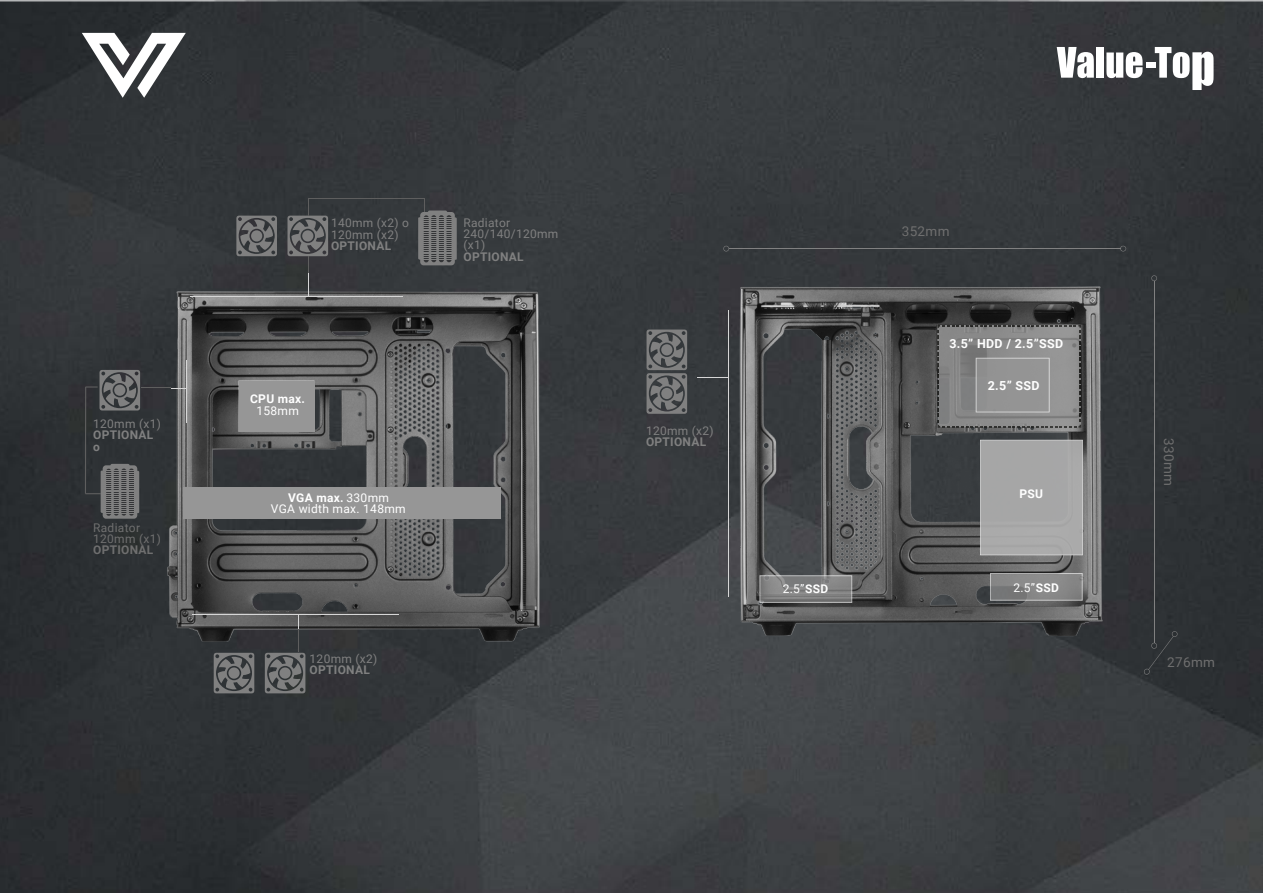
<style>
.page{position:relative;width:1263px;height:893px;background:#fff}
.page>*{position:absolute;margin:0;border:0;box-sizing:border-box;transform-origin:0 0}
.t1{font:13.5px "Roboto";letter-spacing:.025em;color:#6f6f6f}
.t2{font:700 12.45px "Roboto";letter-spacing:.025em;color:#fff}
.t3{font:12px/11.2px "Roboto";letter-spacing:.025em;color:#808080}
.t4{font:12px/11.6px "Roboto";letter-spacing:.025em;color:#fff;text-align:center}
.t5{font:700 12px/11.2px "Roboto";letter-spacing:.025em;color:#808080}
.t6{font:12px/11.2px "Roboto";letter-spacing:.025em;color:#6f6f6f}
.t7{font:700 12px "Roboto";letter-spacing:.025em;color:#fff}
.t8{font:700 12px "Roboto";letter-spacing:.025em;color:#6f6f6f}
.s1{font-weight:700}
</style>
<div class="page">
<img style="left:0;top:1px;width:1263px;height:892px">
<img style="left:121px;top:212px;width:481px;height:482px">
<img style="left:682px;top:207px;width:476px;height:476px">
<svg style="left:236px;top:216px;width:41px;height:40px;background:#666768"></svg>
<div style="left:251px;top:230px;width:11px;height:12px;background:#808080;border-radius:50%"></div>
<hr style="left:191px;top:296px;width:212px;height:1px;background:#d6d6d6">
<hr style="left:192px;top:614px;width:207px;height:1px;background:#d6d6d6">
<svg style="left:646px;top:329px;width:41px;height:85px;background:#666768"></svg>
<div style="left:661px;top:388px;width:11px;height:11px;background:#808080;border-radius:50%"></div>
<hr style="left:186px;top:360px;width:1px;height:62px;background:#d6d6d6">
<hr style="left:728px;top:310px;width:1px;height:287px;background:#d6d6d6">
<hr style="left:697px;top:377px;width:31px;height:1px;background:#d6d6d6">
<svg style="left:287px;top:199px;width:41px;height:97px;background:#4d4e50"></svg>
<hr style="left:308px;top:198px;width:117px;height:1px;background:#5e5e5e">
<svg style="left:214px;top:653px;width:40px;height:40px"></svg>
<div style="left:228px;top:667px;width:12px;height:12px;background:#808080;border-radius:50%"></div>
<svg style="left:265px;top:615px;width:40px;height:78px;background:#555657"></svg>
<svg style="left:418px;top:199px;width:39px;height:66px;background:#606062"></svg>
<hr style="left:423px;top:227px;width:30px;height:1px;background:#808080">
<hr style="left:423px;top:229px;width:30px;height:1px;background:#808080">
<hr style="left:423px;top:231px;width:30px;height:1px;background:#808080">
<hr style="left:423px;top:233px;width:30px;height:1px;background:#808080">
<hr style="left:423px;top:235px;width:30px;height:1px;background:#808080">
<hr style="left:423px;top:237px;width:30px;height:1px;background:#808080">
<hr style="left:423px;top:238px;width:30px;height:1px;background:#808080">
<hr style="left:423px;top:240px;width:30px;height:1px;background:#808080">
<hr style="left:423px;top:242px;width:30px;height:1px;background:#808080">
<hr style="left:423px;top:244px;width:30px;height:1px;background:#808080">
<hr style="left:423px;top:246px;width:30px;height:1px;background:#808080">
<hr style="left:423px;top:248px;width:30px;height:1px;background:#808080">
<hr style="left:423px;top:250px;width:30px;height:1px;background:#808080">
<hr style="left:423px;top:252px;width:30px;height:1px;background:#808080">
<hr style="left:423px;top:254px;width:30px;height:1px;background:#808080">
<hr style="left:423px;top:256px;width:30px;height:1px;background:#808080">
<hr style="left:423px;top:258px;width:30px;height:1px;background:#808080">
<hr style="left:423px;top:260px;width:30px;height:1px;background:#808080">
<hr style="left:428px;top:211px;width:19px;height:3px;background:#808080;border-radius:2px">
<hr style="left:729px;top:248px;width:391px;height:1px;background:#808080">
<svg style="left:1120px;top:246px;width:6px;height:5px"></svg>
<svg style="left:723px;top:246px;width:6px;height:5px"></svg>
<hr style="left:1154px;top:281px;width:1px;height:361px;background:#808080">
<svg style="left:1151px;top:275px;width:6px;height:6px"></svg>
<svg style="left:1143px;top:631px;width:35px;height:44px;background:#303437"></svg>
<svg style="left:85px;top:370px;width:101px;height:40px;background:#4e5052"></svg>
<hr style="left:85px;top:387px;width:1px;height:107px;background:#5e5e5e">
<svg style="left:85px;top:465px;width:54px;height:54px;background:#5a5b5c"></svg>
<hr style="left:110px;top:464px;width:20px;height:4px;background:#808080;border-radius:2px">
<div style="left:184px;top:487px;width:317px;height:32px;background:#969696"></div>
<div style="left:239px;top:381px;width:75px;height:51px;background:#969696"></div>
<div style="left:980px;top:440px;width:103px;height:115px;background:#a6a6a6"></div>
<svg style="left:937px;top:325px;width:144px;height:103px;background:#898a8a"></svg>
<svg style="left:759px;top:575px;width:93px;height:28px;background:#858585"></svg>
<svg style="left:990px;top:573px;width:92px;height:28px;background:#888"></svg>
<svg style="left:1057px;top:47px;width:37px;height:31px"></svg>
<div style="left:1096px;top:47px;width:8px;height:31px;background:#fff"></div>
<svg style="left:1106px;top:52px;width:36px;height:26px"></svg>
<div style="left:1146px;top:63px;width:10px;height:5px;background:#fff"></div>
<svg style="left:1155px;top:47px;width:58px;height:43px"></svg>
<svg style="left:82px;top:33px;width:104px;height:65px"></svg>
<p class="t3" style="left:93px;top:418px;width:69px">120mm (x1)</p>
<p class="t5" style="left:93px;top:429px;width:62px">OPTIONAL o</p>
<p class="t6" style="left:93px;top:522px;width:69px">Radiator<br>120mm (x1)</p>
<p class="t8" style="left:93px;top:542px;width:62px">OPTIONAL</p>
<p class="t3" style="left:331px;top:217px;width:80px">140mm (x2) o<br>120mm (x2)</p>
<p class="t5" style="left:331px;top:239px;width:62px">OPTIONAL</p>
<p class="t7" style="left:250px;top:390px;width:56px">CPU max.</p>
<p class="t4" style="left:256px;top:404px;width:44px">158mm</p>
<p class="t4" style="left:271px;top:491px;width:136px"><span class="s1">VGA max.</span> 330mm<br>VGA width max. 148mm</p>
<p class="t3" style="left:463px;top:217px;width:96px">Radiator<br>240/140/120mm (x1)</p>
<p class="t5" style="left:463px;top:250px;width:62px">OPTIONAL</p>
<p class="t3" style="left:310px;top:653px;width:69px">120mm (x2)</p>
<p class="t5" style="left:310px;top:664px;width:62px">OPTIONAL</p>
<p class="t3" style="left:646px;top:424px;width:69px">120mm (x2)</p>
<p class="t5" style="left:646px;top:435px;width:62px">OPTIONAL</p>
<p class="t1" style="left:902px;top:221px;width:49px">352mm</p>
<p class="t2" style="left:949px;top:335px;width:115px">3.5” HDD / 2.5”SSD</p>
<p class="t2" style="left:988px;top:377px;width:53px">2.5” SSD</p>
<p class="t7" style="left:1019px;top:485px;width:25px">PSU</p>
<p class="t4" style="left:783px;top:582px;width:47px">2.5”<span class="s1">SSD</span></p>
<p class="t4" style="left:1013px;top:581px;width:47px">2.5”<span class="s1">SSD</span></p>
<p class="t1" style="left:1178px;top:438px;width:49px;rotate:90deg">m033 m</p>
<p class="t1" style="left:1167px;top:653px;width:49px">276mm</p>
</div>
